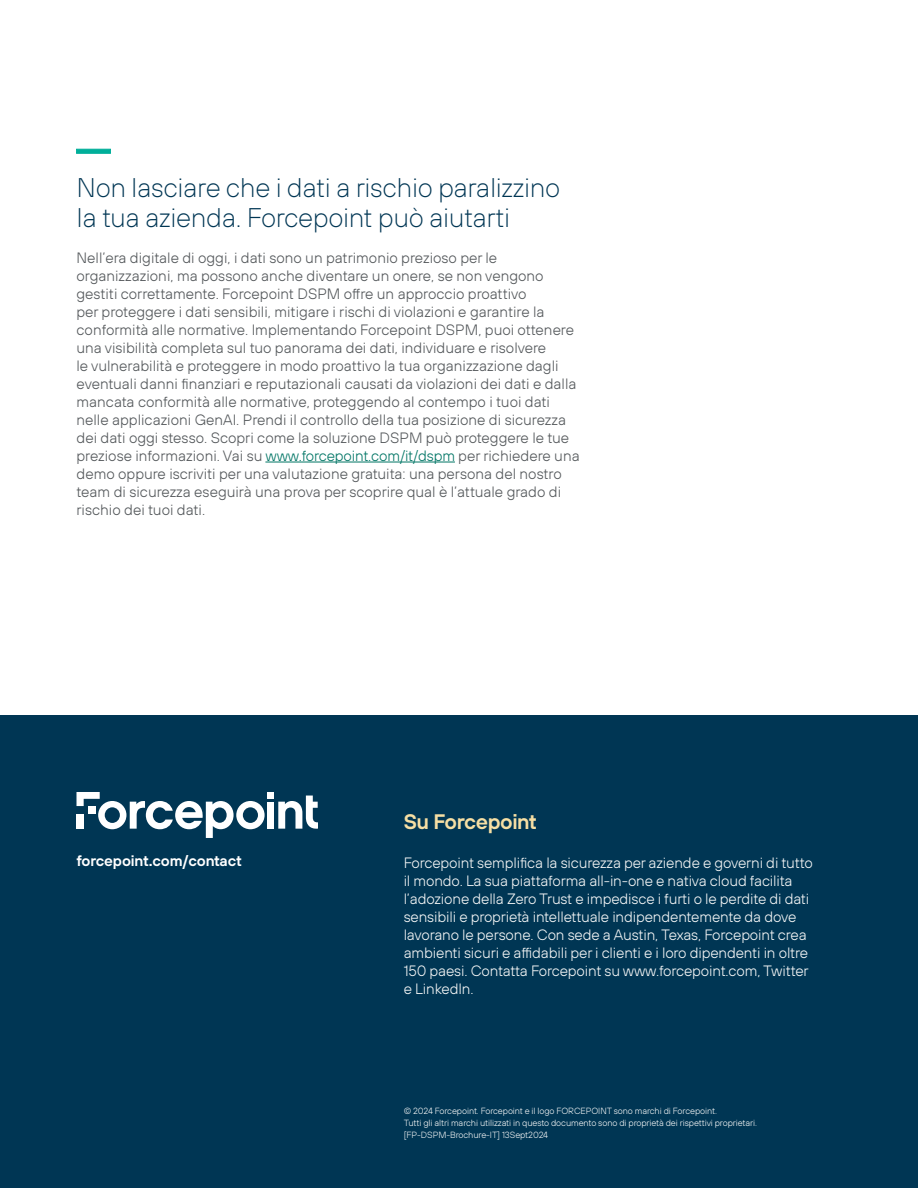
<style>
.page{position:relative;width:918px;height:1188px;background:#fff}
.page>*{position:absolute;margin:0;border:0;box-sizing:border-box;transform-origin:0 0}
.t1{font:200 27px/30px "FP Sans";letter-spacing:-.015em;color:#003654}
.t2{font:600 21px "FP Sans";letter-spacing:-.02em;color:#f6dfa4}
.t3{font:300 15px/18px "FP Sans";color:#53575a}
.t4{font:300 15px/18px "FP Sans";letter-spacing:-.01em;color:#f5f6f6}
.t5{font:600 15px "FP Sans";letter-spacing:-.01em;color:#fff}
.t6{font:300 9px/12px "FP Sans";letter-spacing:-.01em;color:#f5f6f6}
.s1{color:#007565}
</style>
<div class="page">
<hr style="left:265px;top:462px;width:190px;height:1px;background:#007565">
<svg style="left:76px;top:149px;width:35px;height:4px"></svg>
<div style="left:0;top:716px;width:918px;height:472px;background:#003654"></div>
<div style="left:76px;top:814px;width:8px;height:15px;background:#fff"></div>
<div style="left:267px;top:792px;width:7px;height:6px;background:#fff"></div>
<div style="left:267px;top:802px;width:7px;height:27px;background:#fff"></div>
<svg style="left:278px;top:796px;width:40px;height:33px"></svg>
<svg style="left:77px;top:792px;width:188px;height:46px"></svg>
<h1 class="t1" style="left:76px;top:172px;width:485px">Non lasciare che i dati a rischio paralizzino la tua azienda. Forcepoint può aiutarti</h1>
<p class="t3" style="left:76px;top:248px;width:505px">Nell’era digitale di oggi, i dati sono un patrimonio prezioso per le organizzazioni, ma possono anche diventare un onere, se non vengono gestiti correttamente. Forcepoint DSPM offre un approccio proattivo<br>per proteggere i dati sensibili, mitigare i rischi di violazioni e garantire la conformità alle normative. Implementando Forcepoint DSPM, puoi ottenere una visibilità completa sul tuo panorama dei dati, individuare e risolvere<br>le vulnerabilità e proteggere in modo proattivo la tua organizzazione dagli eventuali danni finanziari e reputazionali causati da violazioni dei dati e dalla mancata conformità alle normative, proteggendo al contempo i tuoi dati nelle applicazioni GenAI. Prendi il controllo della tua posizione di sicurezza dei dati oggi stesso. Scopri come la soluzione DSPM può proteggere le tue preziose informazioni. Vai su <span class="s1">www.forcepoint.com/it/dspm</span> per richiedere una demo oppure iscriviti per una valutazione gratuita: una persona del nostro team di sicurezza eseguirà una prova per scoprire qual è l’attuale grado di rischio dei tuoi dati.</p>
<h2 class="t2" style="left:404px;top:808px;width:135px">Su Forcepoint</h2>
<p class="t5" style="left:76px;top:851px;width:167px">forcepoint.com/contact</p>
<p class="t4" style="left:404px;top:853px;width:411px">Forcepoint semplifica la sicurezza per aziende e governi di tutto il mondo. La sua piattaforma all-in-one e nativa cloud facilita l’adozione della Zero Trust e impedisce i furti o le perdite di dati sensibili e proprietà intellettuale indipendentemente da dove lavorano le persone. Con sede a Austin, Texas, Forcepoint crea ambienti sicuri e affidabili per i clienti e i loro dipendenti in oltre 150 paesi. Contatta Forcepoint su www.forcepoint.com, Twitter e LinkedIn.</p>
<p class="t6" style="left:404px;top:1105px;width:355px">© 2024 Forcepoint. Forcepoint e il logo FORCEPOINT sono marchi di Forcepoint.<br>Tutti gli altri marchi utilizzati in questo documento sono di proprietà dei rispettivi proprietari. [FP-DSPM-Brochure-IT] 13Sept2024</p>
</div>
